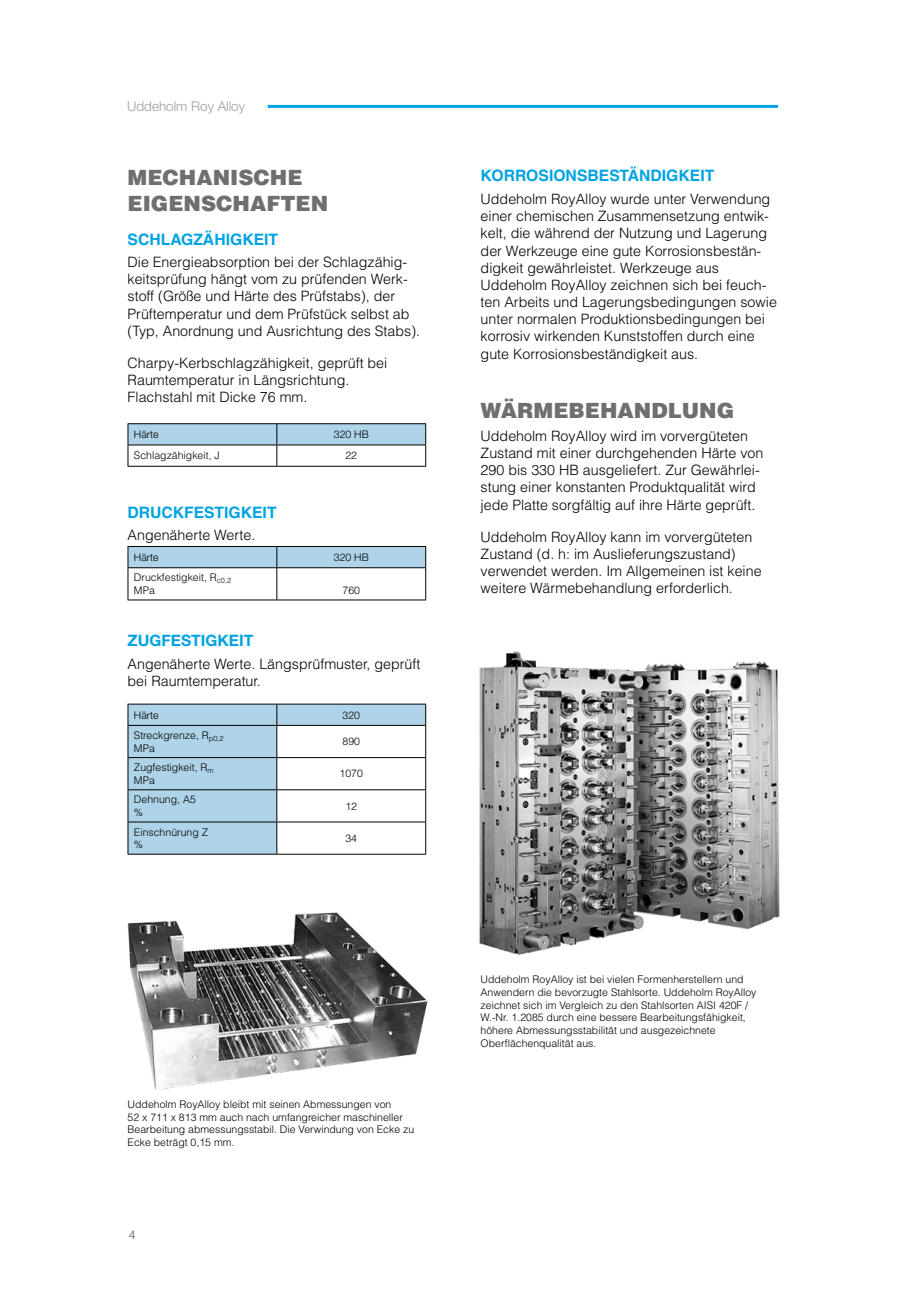
<style>
.page{position:relative;width:906px;height:1289px;background:#fff}
.page>*{position:absolute;margin:0;border:0;box-sizing:border-box;transform-origin:0 0}
.t1{font:900 21px/25.3px "Helvetica LT Std";color:#706f6f}
.t2{font:700 15.75px "Helvetica LT Std";color:#00a3e2}
.t3{font:700 15.75px "Helvetica Neue LT Pro";color:#00a3e2}
.t4{font:300 14.25px/17.1px "Helvetica LT Std";color:#000}
.t5{font:300 13.5px "Helvetica Neue LT Pro";color:#9d9d9c}
.t6{font:300 12px "Helvetica LT Std";color:#575756}
.t7{font:300 10.5px/12.6px "Helvetica LT Std";color:#000}
.t8{font:300 10.5px "Helvetica Neue LT Pro";color:#000}
</style>
<div class="page">
<hr style="left:128px;top:423px;width:149px;height:1px;background:#000">
<hr style="left:277px;top:423px;width:149px;height:1px;background:#000">
<svg style="left:128px;top:424px;width:298px;height:42px"></svg>
<hr style="left:128px;top:466px;width:149px;height:1px;background:#000">
<hr style="left:277px;top:466px;width:149px;height:1px;background:#000">
<div style="left:128px;top:546px;width:298px;height:21px;background:#afd3e8"></div>
<hr style="left:128px;top:567px;width:149px;height:1px;background:#000">
<hr style="left:128px;top:568px;width:1px;height:31px;background:#000">
<hr style="left:277px;top:567px;width:149px;height:1px;background:#000">
<hr style="left:276px;top:568px;width:1px;height:31px;background:#000">
<hr style="left:425px;top:568px;width:1px;height:31px;background:#000">
<hr style="left:128px;top:599px;width:149px;height:1px;background:#000">
<hr style="left:277px;top:599px;width:149px;height:1px;background:#000">
<hr style="left:128px;top:703px;width:149px;height:1px;background:#000">
<hr style="left:277px;top:703px;width:149px;height:1px;background:#000">
<svg style="left:128px;top:704px;width:298px;height:149px"></svg>
<hr style="left:128px;top:725px;width:149px;height:1px;background:#000">
<hr style="left:128px;top:725px;width:1px;height:32px;background:#000">
<hr style="left:277px;top:725px;width:149px;height:1px;background:#000">
<hr style="left:276px;top:725px;width:1px;height:32px;background:#000">
<hr style="left:425px;top:725px;width:1px;height:32px;background:#000">
<hr style="left:128px;top:757px;width:149px;height:1px;background:#000">
<hr style="left:128px;top:758px;width:1px;height:31px;background:#000">
<hr style="left:277px;top:757px;width:149px;height:1px;background:#000">
<hr style="left:276px;top:758px;width:1px;height:31px;background:#000">
<hr style="left:425px;top:758px;width:1px;height:31px;background:#000">
<hr style="left:128px;top:789px;width:149px;height:1px;background:#000">
<hr style="left:128px;top:790px;width:1px;height:31px;background:#000">
<hr style="left:277px;top:789px;width:149px;height:1px;background:#000">
<hr style="left:276px;top:790px;width:1px;height:31px;background:#000">
<hr style="left:425px;top:790px;width:1px;height:31px;background:#000">
<hr style="left:128px;top:821px;width:149px;height:1px;background:#000">
<hr style="left:128px;top:822px;width:1px;height:31px;background:#000">
<hr style="left:277px;top:821px;width:149px;height:1px;background:#000">
<hr style="left:276px;top:822px;width:1px;height:31px;background:#000">
<hr style="left:425px;top:822px;width:1px;height:31px;background:#000">
<hr style="left:128px;top:853px;width:149px;height:1px;background:#000">
<hr style="left:277px;top:853px;width:149px;height:1px;background:#000">
<img style="left:127px;top:912px;width:301px;height:178px">
<img style="left:479px;top:651px;width:301px;height:304px">
<hr style="left:268px;top:105px;width:510px;height:3px;background:#00a3e2">
<p class="t5" style="left:127px;top:97px;width:119px">Uddeholm Roy Alloy</p>
<h1 class="t1" style="left:128px;top:164px;width:202px">MECHANISCHE<br>EIGENSCHAFTEN</h1>
<p class="t2" style="left:128px;top:229px;width:152px">SCHLAGZÄHIGKEIT</p>
<p class="t4" style="left:128px;top:253px;width:294px">Die Energieabsorption bei der Schlagzähig&shy;keitsprüfung hängt vom zu prüfenden Werk&shy;stoff (Größe und Härte des Prüfstabs), der Prüftemperatur und dem Prüfstück selbst ab (Typ, Anordnung und Ausrichtung des Stabs).</p>
<p class="t4" style="left:128px;top:354px;width:261px">Charpy-Kerbschlagzähigkeit, geprüft bei<br>Raumtemperatur in Längsrichtung.<br>Flachstahl mit Dicke 76 mm.</p>
<p class="t8" style="left:134px;top:428px;width:26px">Härte</p>
<p class="t8" style="left:334px;top:428px;width:36px">320 HB</p>
<p class="t7" style="left:134px;top:449px;width:87px">Schlagzähigkeit, J</p>
<p class="t7" style="left:345px;top:449px;width:13px">22</p>
<p class="t2" style="left:128px;top:502px;width:150px">DRUCKFESTIGKEIT</p>
<p class="t4" style="left:128px;top:526px;width:129px">Angenäherte Werte.</p>
<p class="t8" style="left:134px;top:550px;width:26px">Härte</p>
<p class="t8" style="left:334px;top:550px;width:36px">320 HB</p>
<p class="t7" style="left:134px;top:571px;width:99px">Druckfestigkeit, R<sub>c0,2<br></sub>MPa</p>
<p class="t7" style="left:342px;top:584px;width:19px">760</p>
<p class="t3" style="left:128px;top:630px;width:127px">ZUGFESTIGKEIT</p>
<p class="t4" style="left:128px;top:654px;width:294px">Angenäherte Werte. Längsprüfmuster, geprüft bei Raumtemperatur.</p>
<p class="t8" style="left:134px;top:708px;width:26px">Härte</p>
<p class="t8" style="left:342px;top:708px;width:19px">320</p>
<p class="t7" style="left:134px;top:728px;width:91px">Streckgrenze, R<sub>p0,2<br></sub>MPa</p>
<p class="t7" style="left:342px;top:735px;width:19px">890</p>
<p class="t7" style="left:134px;top:761px;width:81px">Zugfestigkeit, R<sub>m<br></sub>MPa</p>
<p class="t7" style="left:339px;top:767px;width:25px">1070</p>
<p class="t7" style="left:134px;top:793px;width:63px">Dehnung, A5 %</p>
<p class="t7" style="left:345px;top:799px;width:13px">12</p>
<p class="t7" style="left:134px;top:825px;width:76px">Einschnürung Z %</p>
<p class="t7" style="left:345px;top:831px;width:13px">34</p>
<p class="t7" style="left:128px;top:1097px;width:288px">Uddeholm RoyAlloy bleibt mit seinen Abmessungen von<br>52 x 711 x 813 mm auch nach umfangreicher maschineller Bearbeitung abmessungsstabil. Die Verwindung von Ecke zu Ecke beträgt 0,15 mm.</p>
<p class="t6" style="left:129px;top:1227px;width:8px">4</p>
<p class="t2" style="left:480px;top:166px;width:235px">KORROSIONSBESTÄNDIGKEIT</p>
<p class="t4" style="left:480px;top:190px;width:298px">Uddeholm RoyAlloy wurde unter Verwendung einer chemischen Zusammensetzung entwik&shy;kelt, die während der Nutzung und Lagerung der Werkzeuge eine gute Korrosionsbestän&shy;digkeit gewährleistet. Werkzeuge aus Uddeholm RoyAlloy zeichnen sich bei feuch&shy;ten Arbeits und Lagerungsbedingungen sowie unter normalen Produktionsbedingungen bei korrosiv wirkenden Kunststoffen durch eine gute Korrosionsbeständigkeit aus.</p>
<h1 class="t1" style="left:480px;top:397px;width:255px">WÄRMEBEHANDLUNG</h1>
<p class="t4" style="left:480px;top:427px;width:284px">Uddeholm RoyAlloy wird im vorvergüteten Zustand mit einer durchgehenden Härte von 290 bis 330 HB ausgeliefert. Zur Gewährlei&shy;stung einer konstanten Produktqualität wird jede Platte sorgfältig auf ihre Härte geprüft.</p>
<p class="t4" style="left:480px;top:528px;width:282px">Uddeholm RoyAlloy kann im vorvergüteten Zustand (d. h: im Auslieferungszustand) verwendet werden. Im Allgemeinen ist keine weitere Wärmebehandlung erforderlich.</p>
<p class="t7" style="left:480px;top:973px;width:277px">Uddeholm RoyAlloy ist bei vielen Formenherstellern und Anwendern die bevorzugte Stahlsorte. Uddeholm RoyAlloy zeichnet sich im Vergleich zu den Stahlsorten AISI 420F / W.-Nr. 1.2085 durch eine bessere Bearbeitungsfähigkeit, höhere Abmessungsstabilität und ausgezeichnete Oberflächenqualität aus.</p>
</div>
